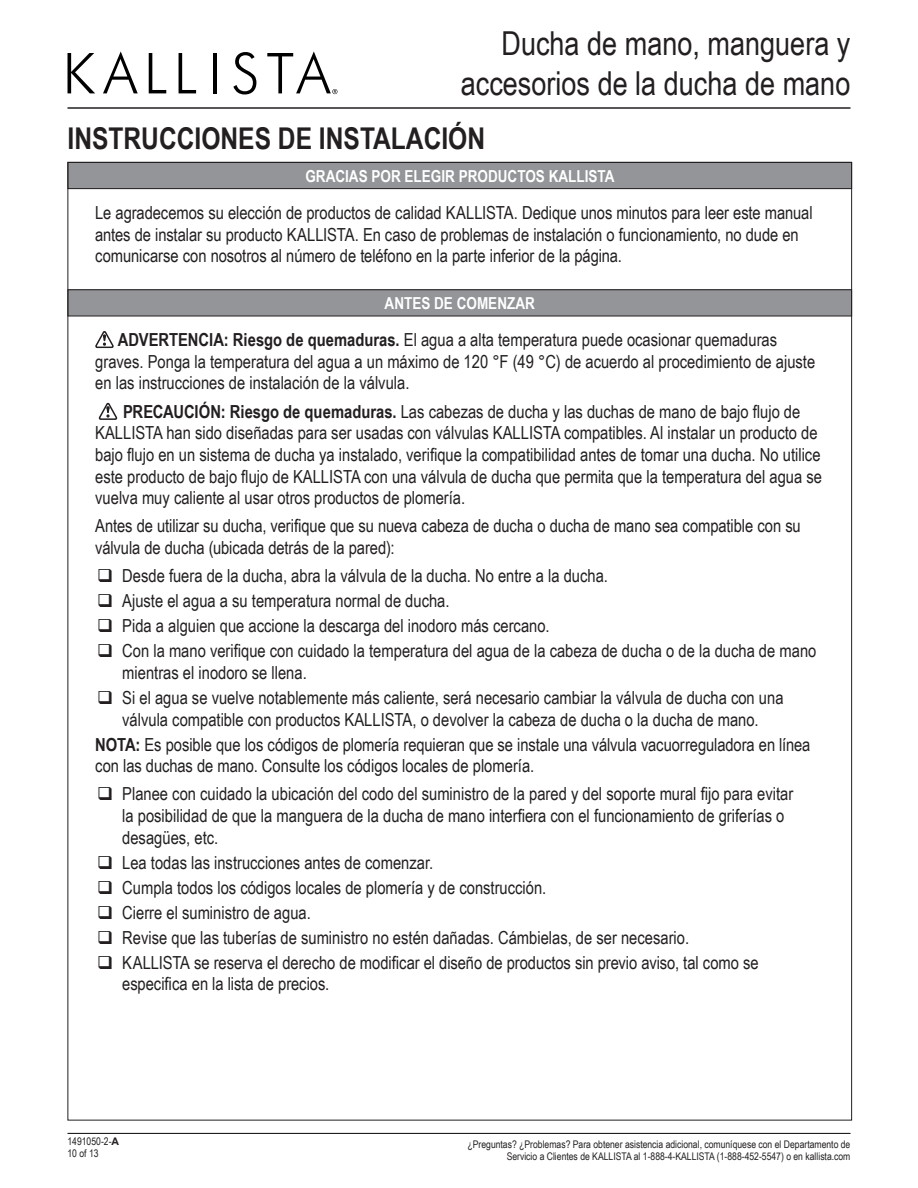
<style>
.page{position:relative;width:918px;height:1188px;background:#fff}
.page>*{position:absolute;margin:0;border:0;box-sizing:border-box;transform-origin:0 0}
.t1{font:33px/39.6px "Arial Narrow";color:#231f20;text-align:right}
.t2{font:700 30px "Arial Narrow";color:#231f20}
.Caution_Line{font:18px/21.6px "Arial Narrow";color:#231f20}
.Body{font:18px/21.6px "Arial Narrow";letter-spacing:-.005em;color:#231f20}
.Section_Heading{font:700 16.5px "Arial Narrow";color:#fff}
.t3{font:10.5px/12.6px "Arial Narrow";color:#231f20;text-align:right}
.s1{font-weight:700}
.s2{font-family:"Arial";font-weight:700}
</style>
<div class="page">
<svg style="left:68px;top:53px;width:27px;height:40px"></svg>
<svg style="left:103px;top:51px;width:35px;height:42px"></svg>
<svg style="left:149px;top:53px;width:17px;height:40px"></svg>
<svg style="left:179px;top:53px;width:17px;height:40px"></svg>
<hr style="left:213px;top:53px;width:4px;height:40px;background:#000">
<svg style="left:233px;top:52px;width:23px;height:42px"></svg>
<svg style="left:267px;top:51px;width:70px;height:43px"></svg>
<hr style="left:68px;top:107px;width:782px;height:2px;background:#231f20">
<hr style="left:68px;top:1133px;width:782px;height:1px;background:#231f20">
<div style="left:68px;top:162px;width:784px;height:27px;background:#939598"></div>
<div style="left:68px;top:162px;width:784px;height:27px;border:1px solid #231f20"></div>
<div style="left:68px;top:290px;width:784px;height:26px;background:#939598"></div>
<div style="left:68px;top:289px;width:784px;height:27px;border:1px solid #231f20"></div>
<svg style="left:96px;top:331px;width:18px;height:18px"></svg>
<svg style="left:99px;top:402px;width:19px;height:18px"></svg>
<h1 class="t1" style="left:461px;top:22px;width:391px">Ducha de mano, manguera y accesorios de la ducha de mano</h1>
<h2 class="t2" style="left:68px;top:115px;width:419px">INSTRUCCIONES DE INSTALACIÓN</h2>
<p class="Section_Heading" style="left:305px;top:164px;width:311px">GRACIAS POR ELEGIR PRODUCTOS KALLISTA</p>
<p class="Body" style="left:95px;top:201px;width:719px">Le agradecemos su elección de productos de calidad KALLISTA. Dedique unos minutos para leer este manual antes de instalar su producto KALLISTA. En caso de problemas de instalación o funcionamiento, no dude en comunicarse con nosotros al número de teléfono en la parte inferior de la página.</p>
<p class="Section_Heading" style="left:385px;top:290px;width:152px">ANTES DE COMENZAR</p>
<p class="Caution_Line" style="left:95px;top:328px;width:722px;text-indent:23px"><span class="s1">ADVERTENCIA: Riesgo de quemaduras.</span> El agua a alta temperatura puede ocasionar quemaduras graves. Ponga la temperatura del agua a un máximo de 120 °F (49 °C) de acuerdo al procedimiento de ajuste en las instrucciones de instalación de la válvula.</p>
<p class="Caution_Line" style="left:95px;top:400px;width:728px;text-indent:28px"><span class="s1">PRECAUCIÓN: Riesgo de quemaduras.</span> Las cabezas de ducha y las duchas de mano de bajo flujo de KALLISTA han sido diseñadas para ser usadas con válvulas KALLISTA compatibles. Al instalar un producto de bajo flujo en un sistema de ducha ya instalado, verifique la compatibilidad antes de tomar una ducha. No utilice este producto de bajo flujo de KALLISTA con una válvula de ducha que permita que la temperatura del agua se vuelva muy caliente al usar otros productos de plomería.</p>
<p class="Caution_Line" style="left:95px;top:515px;width:707px">Antes de utilizar su ducha, verifique que su nueva cabeza de ducha o ducha de mano sea compatible con su válvula de ducha (ubicada detrás de la pared):</p>
<p class="Caution_Line" style="left:122px;top:565px;width:487px">Desde fuera de la ducha, abra la válvula de la ducha. No entre a la ducha.</p>
<p class="Caution_Line" style="left:122px;top:590px;width:329px">Ajuste el agua a su temperatura normal de ducha.</p>
<p class="Caution_Line" style="left:122px;top:615px;width:429px">Pida a alguien que accione la descarga del inodoro más cercano.</p>
<p class="Caution_Line" style="left:122px;top:640px;width:696px">Con la mano verifique con cuidado la temperatura del agua de la cabeza de ducha o de la ducha de mano mientras el inodoro se llena.</p>
<p class="Caution_Line" style="left:122px;top:686px;width:663px">Si el agua se vuelve notablemente más caliente, será necesario cambiar la válvula de ducha con una válvula compatible con productos KALLISTA, o devolver la cabeza de ducha o la ducha de mano.</p>
<p class="Caution_Line" style="left:95px;top:733px;width:717px"><span class="s1">NOTA:</span> Es posible que los códigos de plomería requieran que se instale una válvula vacuorreguladora en línea con las duchas de mano. Consulte los códigos locales de plomería.</p>
<p class="Caution_Line" style="left:122px;top:783px;width:673px">Planee con cuidado la ubicación del codo del suministro de la pared y del soporte mural fijo para evitar la posibilidad de que la manguera de la ducha de mano interfiera con el funcionamiento de griferías o desagües, etc.</p>
<p class="Caution_Line" style="left:122px;top:851px;width:313px">Lea todas las instrucciones antes de comenzar.</p>
<p class="Caution_Line" style="left:122px;top:876px;width:426px">Cumpla todos los códigos locales de plomería y de construcción.</p>
<p class="Caution_Line" style="left:122px;top:901px;width:190px">Cierre el suministro de agua.</p>
<p class="Caution_Line" style="left:122px;top:926px;width:568px">Revise que las tuberías de suministro no estén dañadas. Cámbielas, de ser necesario.</p>
<p class="Caution_Line" style="left:122px;top:951px;width:638px">KALLISTA se reserva el derecho de modificar el diseño de productos sin previo aviso, tal como se especifica en la lista de precios.</p>
<p class="t3" style="left:68px;top:1134px;width:53px">1491050-2-<span class="s2">A</span></p>
<p class="t3" style="left:468px;top:1137px;width:384px">¿Preguntas? ¿Problemas? Para obtener asistencia adicional, comuníquese con el Departamento de<br>Servicio a Clientes de KALLISTA al 1-888-4-KALLISTA (1-888-452-5547) o en kallista.com</p>
<p class="t3" style="left:68px;top:1147px;width:33px">10 of 13</p>
</div>
